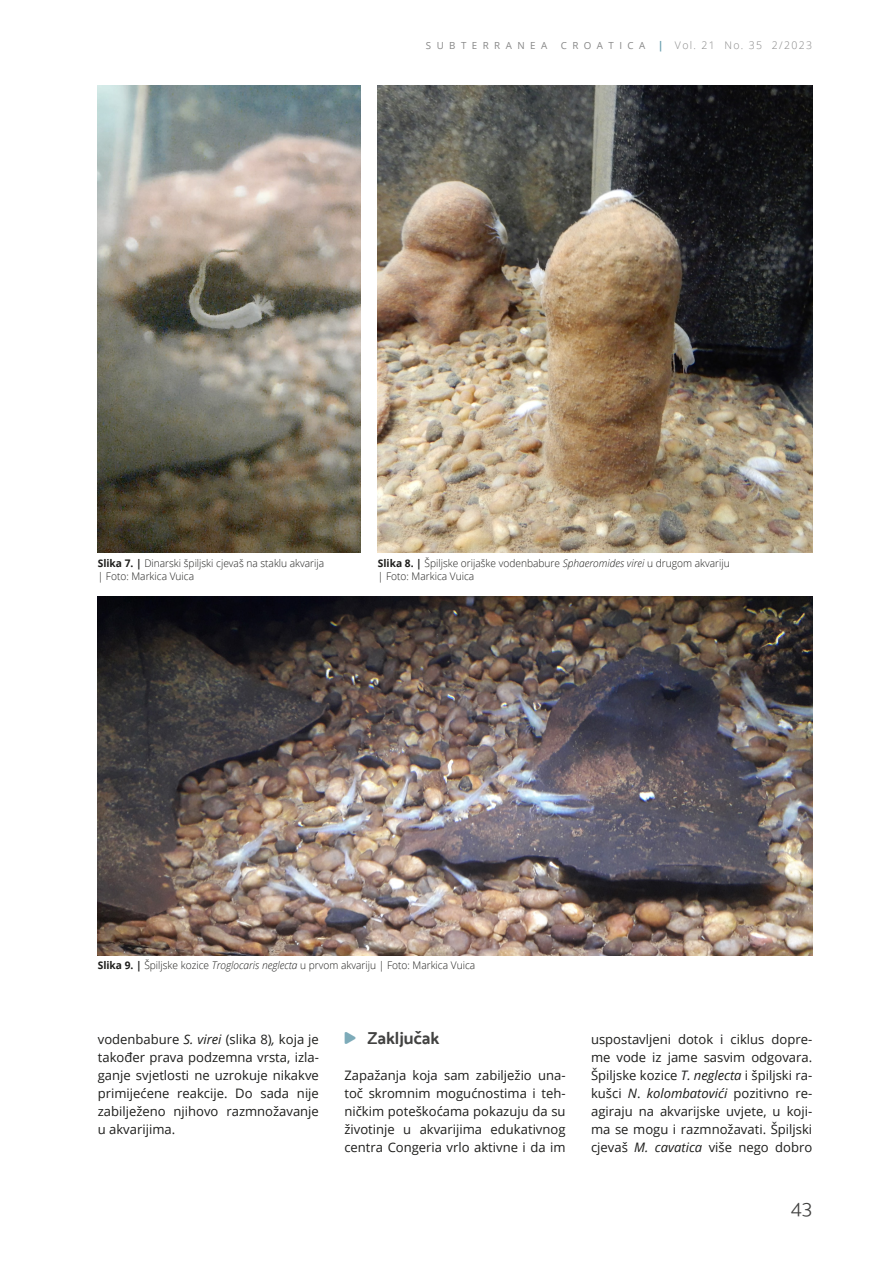
<style>
.page{position:relative;width:893px;height:1263px;background:#fff}
.page>*{position:absolute;margin:0;border:0;box-sizing:border-box;transform-origin:0 0}
.t1{font:300 21px "Catamaran";color:#424241}
.t2{font:700 17.25px "Catamaran";color:#424241}
.t3{font:13.05px/18px "Open Sans";color:#1d1d1b;text-align:justify}
.t4{font:300 10.5px/12.6px "Open Sans";color:#1d1d1b}
.t5{font:300 10.5px "Open Sans";letter-spacing:.13em;color:#878787}
.t6{font:9.75px "Open Sans";letter-spacing:.56em;color:#878787}
.s1{font-weight:400;font-size:9.75px}
.s2{font-weight:700;color:#6ba0b0}
.s3{font-weight:700}
.s4{font-style:italic}
.s5{font-family:"Trokuti";font-weight:400;color:#7dabb9}
</style>
<div class="page">
<img style="left:378px;top:85px;width:434px;height:468px">
<img style="left:98px;top:85px;width:263px;height:468px">
<img style="left:98px;top:596px;width:714px;height:359px">
<p class="t6" style="left:426px;top:39px;width:123px">SUBTERRANEA</p>
<p class="t5" style="left:561px;top:38px;width:253px"><span class="s1">C R O A T I C A</span> <span class="s2">|</span> Vol. 21 No. 35 2/2023</p>
<p class="t4" style="left:98px;top:557px;width:228px"><span class="s3">Slika 7. |</span> Dinarski špiljski cjevaš na staklu akvarija | Foto: Markica Vuica</p>
<p class="t4" style="left:378px;top:557px;width:353px"><span class="s3">Slika 8. |</span> Špiljske orijaške vodenbabure <span class="s4">Sphaeromides virei</span> u drugom akvariju | Foto: Markica Vuica</p>
<p class="t4" style="left:98px;top:959px;width:379px"><span class="s3">Slika 9. |</span> Špiljske kozice <span class="s4">Troglocaris neglecta</span> u prvom akvariju | Foto: Markica Vuica</p>
<p class="t3" style="left:98px;top:1030px;width:223px">vodenbabure <span class="s4">S. virei</span> (slika 8)<span class="s4">,</span> koja je također prava podzemna vrsta, izla&shy;ganje svjetlosti ne uzrokuje nikakve primijećene reakcije. Do sada nije zabilježeno njihovo razmnožavanje u akvarijima.</p>
<h2 class="t2" style="left:344px;top:1028px;width:96px"><span class="s5">A</span> Zaključak</h2>
<p class="t3" style="left:344px;top:1066px;width:223px">Zapažanja koja sam zabilježio una&shy;toč skromnim mogućnostima i teh&shy;ničkim poteškoćama pokazuju da su životinje u akvarijima edukativnog centra Congeria vrlo aktivne i da im</p>
<p class="t3" style="left:591px;top:1030px;width:223px">uspostavljeni dotok i ciklus dopre&shy;me vode iz jame sasvim odgovara.<br>Špiljske kozice <span class="s4">T. neglecta</span> i špiljski ra&shy;kušci <span class="s4">N</span>. <span class="s4">kolombatovići</span> pozitivno re&shy;agiraju na akvarijske uvjete, u koji&shy;ma se mogu i razmnožavati. Špiljski cjevaš <span class="s4">M. cavatica</span> više nego dobro</p>
<h1 class="t1" style="left:791px;top:1195px;width:22px">43</h1>
</div>
